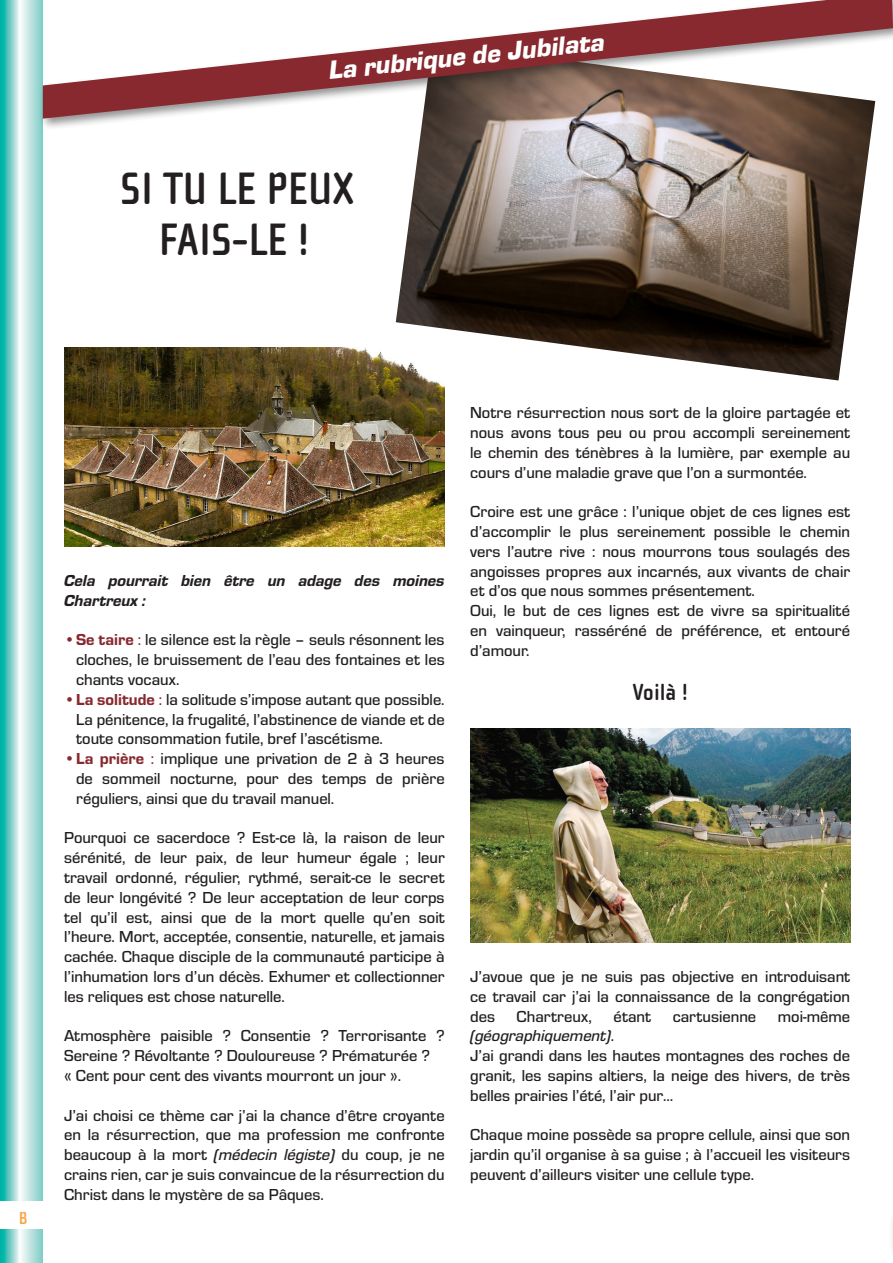
<style>
.page{position:relative;width:893px;height:1263px;background:#fff}
.page>*{position:absolute;margin:0;border:0;box-sizing:border-box;transform-origin:0 0}
.t1{font:700 46.5px/51px "Cholla Sans OT";color:#231f20;text-align:center}
.t2{font:italic 900 27px "Eurostile";color:#fff}
.t3{font:700 24px "Cholla Sans OT";color:#231f20}
.t4{font:700 18px "Cholla Sans OT";color:#f9a64a}
.t5{font:500 16.5px/19.8px "Eurostile";color:#231f20;text-align:justify}
.t6{font:16.5px/19.8px "Eurostile Hea Ita";color:#231f20}
.t7{font:16.5px "Eurostile Med Ita";color:#231f20}
.s1{color:#87292e}
.s2{font-family:"Eurostile Hea";font-weight:400;color:#87292e}
.s3{font-family:"Eurostile Med Ita";font-weight:400}
.s4{font-family:"Eurostile";font-weight:500}
</style>
<div class="page">
<svg style="left:0;top:0;width:43px;height:1263px;background:#95d9d4"></svg>
<div style="left:0;top:1201px;width:43px;height:28px;background:#fff"></div>
<img style="left:396px;top:130px;width:476px;height:250px">
<img style="left:65px;top:348px;width:379px;height:198px">
<img style="left:470px;top:728px;width:380px;height:214px">
<div style="left:39px;top:0;width:854px;height:130px;background:#231f20;opacity:.5"></div>
<svg style="left:43px;top:0;width:850px;height:119px"></svg>
<h2 class="t2" style="left:327px;top:51px;width:279px;rotate:-6deg">La rubrique de Jubilata</h2>
<h1 class="t1" style="left:121px;top:164px;width:235px">SI TU LE PEUX<br>FAIS-LE !</h1>
<p class="t4" style="left:19px;top:1208px;width:10px">B</p>
<p class="t6" style="left:64px;top:570px;width:382px">Cela pourrait bien être un adage des moines<br>Chartreux :</p>
<p class="t5" style="left:76px;top:629px;width:370px;text-indent:-12px"><span class="s1">•</span><span class="s2">Se taire</span> <span class="s1">:</span> le silence est la règle – seuls résonnent les cloches, le bruissement de l’eau des fontaines et les chants vocaux.</p>
<p class="t5" style="left:76px;top:688px;width:370px;text-indent:-12px"><span class="s1">•</span><span class="s2">La solitude</span> <span class="s1">:</span> la solitude s’impose autant que possible.<br>La pénitence, la frugalité, l’abstinence de viande et de toute consommation futile, bref l’ascétisme.</p>
<p class="t5" style="left:76px;top:748px;width:370px;text-indent:-12px"><span class="s1">•</span><span class="s2">La prière</span> <span class="s1">:</span> implique une privation de 2 à 3 heures de sommeil nocturne, pour des temps de prière réguliers, ainsi que du travail manuel.</p>
<p class="t5" style="left:64px;top:827px;width:382px">Pourquoi ce sacerdoce ? Est-ce là, la raison de leur sérénité, de leur paix, de leur humeur égale ; leur travail ordonné, régulier, rythmé, serait-ce le secret de leur longévité ? De leur acceptation de leur corps tel qu’il est, ainsi que de la mort quelle qu’en soit l’heure. Mort, acceptée, consentie, naturelle, et jamais cachée. Chaque disciple de la communauté participe à l’inhumation lors d’un décès. Exhumer et collectionner les reliques est chose naturelle.</p>
<p class="t5" style="left:64px;top:1025px;width:382px;text-align:left">Atmosphère paisible ? Consentie ? Terrorisante ?<br>Sereine ? Révoltante ? Douloureuse ? Prématurée ?<br>« Cent pour cent des vivants mourront un jour ».</p>
<p class="t5" style="left:64px;top:1104px;width:382px">J’ai choisi ce thème car j’ai la chance d’être croyante en la résurrection, que ma profession me confronte beaucoup à la mort <span class="s3">(médecin légiste)</span> du coup, je ne crains rien, car je suis convaincue de la résurrection du Christ dans le mystère de sa Pâques.</p>
<p class="t5" style="left:470px;top:402px;width:381px">Notre résurrection nous sort de la gloire partagée et nous avons tous peu ou prou accompli sereinement le chemin des ténèbres à la lumière, par exemple au cours d’une maladie grave que l’on a surmontée.</p>
<p class="t5" style="left:470px;top:501px;width:381px;text-align:left">Croire est une grâce : l’unique objet de ces lignes est d’accomplir le plus sereinement possible le chemin vers l’autre rive : nous mourrons tous soulagés des angoisses propres aux incarnés, aux vivants de chair et d’os que nous sommes présentement.<br>Oui, le but de ces lignes est de vivre sa spiritualité en vainqueur, rasséréné de préférence, et entouré d’amour.</p>
<h3 class="t3" style="left:632px;top:679px;width:57px">Voilà !</h3>
<p class="t5" style="left:470px;top:966px;width:381px">J’avoue que je ne suis pas objective en introduisant ce travail car j’ai la connaissance de la congrégation des</p>
<p class="t5" style="left:517px;top:1005px;width:77px">Chartreux,</p>
<p class="t5" style="left:613px;top:1005px;width:39px">étant</p>
<p class="t5" style="left:673px;top:1005px;width:85px">cartusienne</p>
<p class="t5" style="left:778px;top:1005px;width:74px">moi-même</p>
<p class="t7" style="left:470px;top:1024px;width:146px">(géographiquement)<span class="s4">.</span></p>
<p class="t5" style="left:470px;top:1045px;width:381px">J’ai grandi dans les hautes montagnes des roches de granit, les sapins altiers, la neige des hivers, de très belles prairies l’été, l’air pur…</p>
<p class="t5" style="left:470px;top:1124px;width:381px">Chaque moine possède sa propre cellule, ainsi que son jardin qu’il organise à sa guise ; à l’accueil les visiteurs peuvent d’ailleurs visiter une cellule type.</p>
</div>
